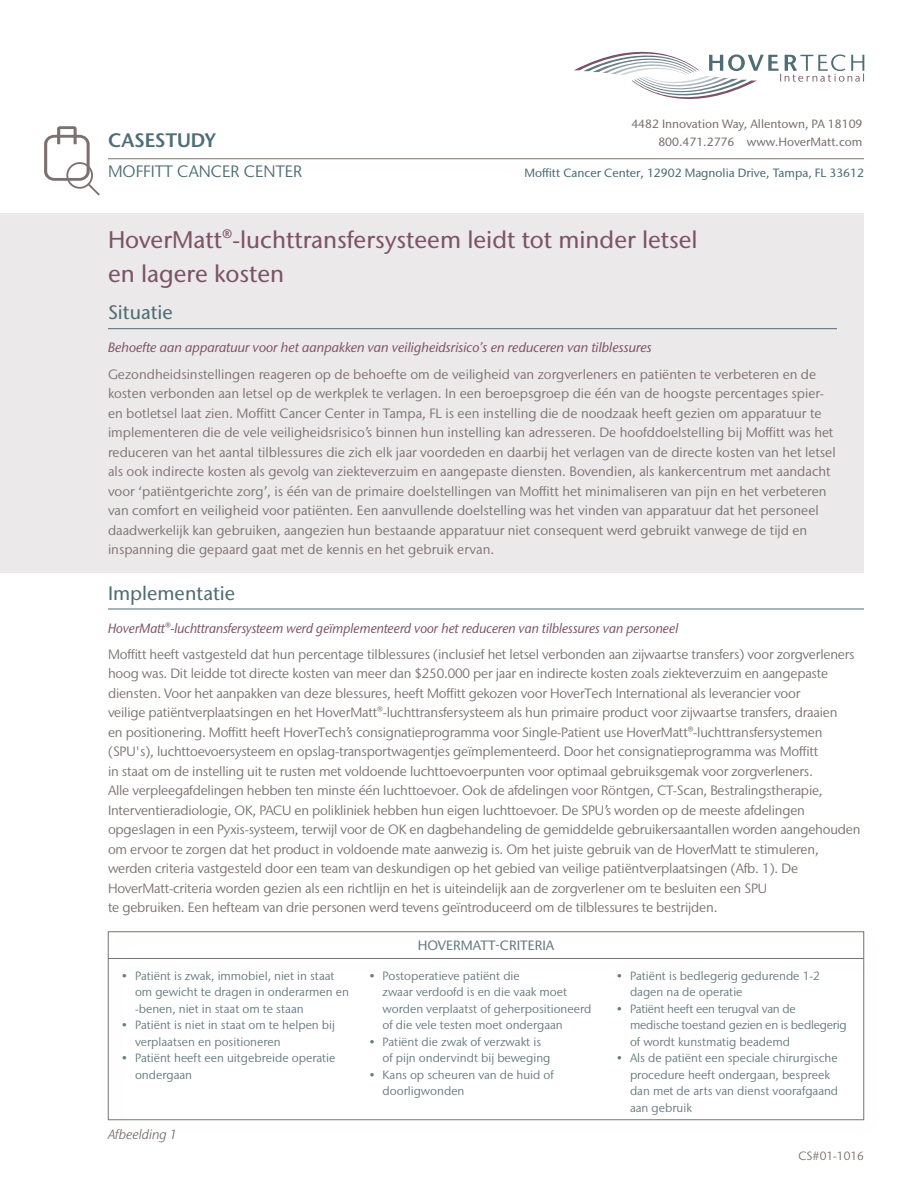
<style>
.page{position:relative;width:918px;height:1188px;background:#fff}
.page>*{position:absolute;margin:0;border:0;box-sizing:border-box;transform-origin:0 0}
.TS_-_Level_1_Head{font:500 24px/34.2px "Stone Sans IIITC Std";color:#7c5366}
.TS_-_Level_2_Subhead{font:500 19.5px "Stone Sans IIITC Std";color:#4e6d76}
.TS_-_Body_Text{font:600 19.5px "Stone Sans IIITC Std";color:#4e6d76}
.TS_-_Body_Text-2{font:16.5px "Stone Sans IIITC Std";color:#4e6d76}
.TS_-_Body_Text-3{font:13.5px/19.5px "Stone Sans IIITC Std";letter-spacing:-.015em;color:#7a7170}
.TS_-_Emphasized_text{font:italic 500 13.5px "Stone Sans IIITC Std";color:#7c5366;scale:.96 1}
.TS_-_Body_Text-4{font:italic 500 13.5px "Stone Sans IIITC Std";color:#7c5366}
.TS_-_Level_3_Subhead{font:500 13.5px "Stone Sans IIITC Std";color:#677a7e}
.TS_-_Italic_Caption{font:italic 13.5px "Stone Sans IIITC Std";color:#7a7170}
.t1{font:12px/16.5px "Stone Sans IIITC Std";color:#677a7e}
.t2{font:12px/16.5px "Stone Sans IIITC Std";letter-spacing:-.02em;color:#677a7e}
.TS_-_Contact_Info{font:500 12px "Stone Sans IIITC Std";color:#7a7170}
.TS_-_Contact_Info-2{font:500 12px "Stone Sans IIITC Std";color:#4e6d76}
.TS_-_Product_Specs_1{font:12px "Stone Sans IIITC Std";color:#7a7170}
</style>
<div class="page">
<div style="left:0;top:213px;width:864px;height:359px;background:#ece9ea"></div>
<hr style="left:108px;top:328px;width:729px;height:1px;background:#4e6d76">
<hr style="left:108px;top:609px;width:756px;height:1px;background:#4e6d76">
<svg style="left:44px;top:126px;width:56px;height:70px"></svg>
<svg style="left:574px;top:51px;width:290px;height:48px"></svg>
<div style="left:108px;top:932px;width:756px;height:188px;border:1px solid #7a7170"></div>
<div style="left:106px;top:952px;width:777px;height:30px;background:#fff"></div>
<hr style="left:108px;top:958px;width:756px;height:1px;background:#7a7170">
<hr style="left:108px;top:158px;width:756px;height:1px;background:#7a7170">
<p class="TS_-_Body_Text" style="left:108px;top:128px;width:109px">CASESTUDY</p>
<p class="TS_-_Body_Text-2" style="left:108px;top:161px;width:196px">MOFFITT CANCER CENTER</p>
<p class="TS_-_Contact_Info" style="left:631px;top:116px;width:233px">4482 Innovation Way, Allentown, PA 18109</p>
<p class="TS_-_Contact_Info" style="left:658px;top:134px;width:206px">800.471.2776 www.HoverMatt.com</p>
<p class="TS_-_Contact_Info-2" style="left:524px;top:166px;width:341px">Moffitt Cancer Center, 12902 Magnolia Drive, Tampa, FL 33612</p>
<p class="TS_-_Level_1_Head" style="left:108px;top:223px;width:591px">HoverMatt®-luchttransfersysteem leidt tot minder letsel en lagere kosten</p>
<p class="TS_-_Level_2_Subhead" style="left:108px;top:301px;width:67px">Situatie</p>
<p class="TS_-_Body_Text-4" style="left:108px;top:339px;width:545px">Behoefte aan apparatuur voor het aanpakken van veiligheidsrisico’s en reduceren van tilblessures</p>
<p class="TS_-_Body_Text-3" style="left:108px;top:364px;width:729px">Gezondheidsinstellingen reageren op de behoefte om de veiligheid van zorgverleners en patiënten te verbeteren en de kosten verbonden aan letsel op de werkplek te verlagen. In een beroepsgroep die één van de hoogste percentages spier&shy;en botletsel laat zien. Moffitt Cancer Center in Tampa, FL is een instelling die de noodzaak heeft gezien om apparatuur te implementeren die de vele veiligheidsrisico’s binnen hun instelling kan adresseren. De hoofddoelstelling bij Moffitt was het reduceren van het aantal tilblessures die zich elk jaar voordeden en daarbij het verlagen van de directe kosten van het letsel als ook indirecte kosten als gevolg van ziekteverzuim en aangepaste diensten. Bovendien, als kankercentrum met aandacht voor ‘patiëntgerichte zorg’, is één van de primaire doelstellingen van Moffitt het minimaliseren van pijn en het verbeteren van comfort en veiligheid voor patiënten. Een aanvullende doelstelling was het vinden van apparatuur dat het personeel daadwerkelijk kan gebruiken, aangezien hun bestaande apparatuur niet consequent werd gebruikt vanwege de tijd en inspanning die gepaard gaat met de kennis en het gebruik ervan.</p>
<p class="TS_-_Level_2_Subhead" style="left:108px;top:581px;width:129px">Implementatie</p>
<p class="TS_-_Emphasized_text" style="left:108px;top:619px;width:596px">HoverMatt®-luchttransfersysteem werd geïmplementeerd voor het reduceren van tilblessures van personeel</p>
<p class="TS_-_Body_Text-3" style="left:108px;top:644px;width:754px">Moffitt heeft vastgesteld dat hun percentage tilblessures (inclusief het letsel verbonden aan zijwaartse transfers) voor zorgverleners hoog was. Dit leidde tot directe kosten van meer dan $250.000 per jaar en indirecte kosten zoals ziekteverzuim en aangepaste diensten. Voor het aanpakken van deze blessures, heeft Moffitt gekozen voor HoverTech International als leverancier voor<br>veilige patiëntverplaatsingen en het HoverMatt®-luchttransfersysteem als hun primaire product voor zijwaartse transfers, draaien<br>en positionering. Moffitt heeft HoverTech’s consignatieprogramma voor Single-Patient use HoverMatt®-luchttransfersystemen (SPU's), luchttoevoersysteem en opslag-transportwagentjes geïmplementeerd. Door het consignatieprogramma was Moffitt<br>in staat om de instelling uit te rusten met voldoende luchttoevoerpunten voor optimaal gebruiksgemak voor zorgverleners.<br>Alle verpleegafdelingen hebben ten minste één luchttoevoer. Ook de afdelingen voor Röntgen, CT-Scan, Bestralingstherapie, Interventieradiologie, OK, PACU en polikliniek hebben hun eigen luchttoevoer. De SPU’s worden op de meeste afdelingen opgeslagen in een Pyxis-systeem, terwijl voor de OK en dagbehandeling de gemiddelde gebruikersaantallen worden aangehouden om ervoor te zorgen dat het product in voldoende mate aanwezig is. Om het juiste gebruik van de HoverMatt te stimuleren, werden criteria vastgesteld door een team van deskundigen op het gebied van veilige patiëntverplaatsingen (Afb. 1). De HoverMatt-criteria worden gezien als een richtlijn en het is uiteindelijk aan de zorgverlener om te besluiten een SPU<br>te gebruiken. Een hefteam van drie personen werd tevens geïntroduceerd om de tilblessures te bestrijden.</p>
<p class="t1" style="left:135px;top:967px;width:216px;text-indent:-14px">• Patiënt is zwak, immobiel, niet in staat om gewicht te dragen in onderarmen en -benen, niet in staat om te staan</p>
<p class="t1" style="left:135px;top:1017px;width:202px;text-indent:-14px">• Patiënt is niet in staat om te helpen bij verplaatsen en positioneren</p>
<p class="t1" style="left:135px;top:1050px;width:202px;text-indent:-14px">• Patiënt heeft een uitgebreide operatie ondergaan</p>
<p class="TS_-_Italic_Caption" style="left:108px;top:1126px;width:70px">Afbeelding 1</p>
<p class="TS_-_Level_3_Subhead" style="left:418px;top:937px;width:138px">HOVERMATT-CRITERIA</p>
<p class="t1" style="left:382px;top:967px;width:210px;text-indent:-14px">• Postoperatieve patiënt die<br>zwaar verdoofd is en die vaak moet worden verplaatst of geherpositioneerd of die vele testen moet ondergaan</p>
<p class="t1" style="left:382px;top:1033px;width:169px;text-indent:-14px">• Patiënt die zwak of verzwakt is of pijn ondervindt bij beweging</p>
<p class="t1" style="left:382px;top:1066px;width:173px;text-indent:-14px">• Kans op scheuren van de huid of doorligwonden</p>
<p class="t1" style="left:630px;top:967px;width:191px;text-indent:-14px">• Patiënt is bedlegerig gedurende 1-2 dagen na de operatie</p>
<p class="t2" style="left:630px;top:1000px;width:218px;text-indent:-14px">• Patiënt heeft een terugval van de medische toestand gezien en is bedlegerig of wordt kunstmatig beademd</p>
<p class="t1" style="left:630px;top:1050px;width:210px;text-indent:-14px">• Als de patiënt een speciale chirurgische procedure heeft ondergaan, bespreek dan met de arts van dienst voorafgaand aan gebruik</p>
<p class="TS_-_Product_Specs_1" style="left:798px;top:1148px;width:67px">CS#01-1016</p>
</div>
